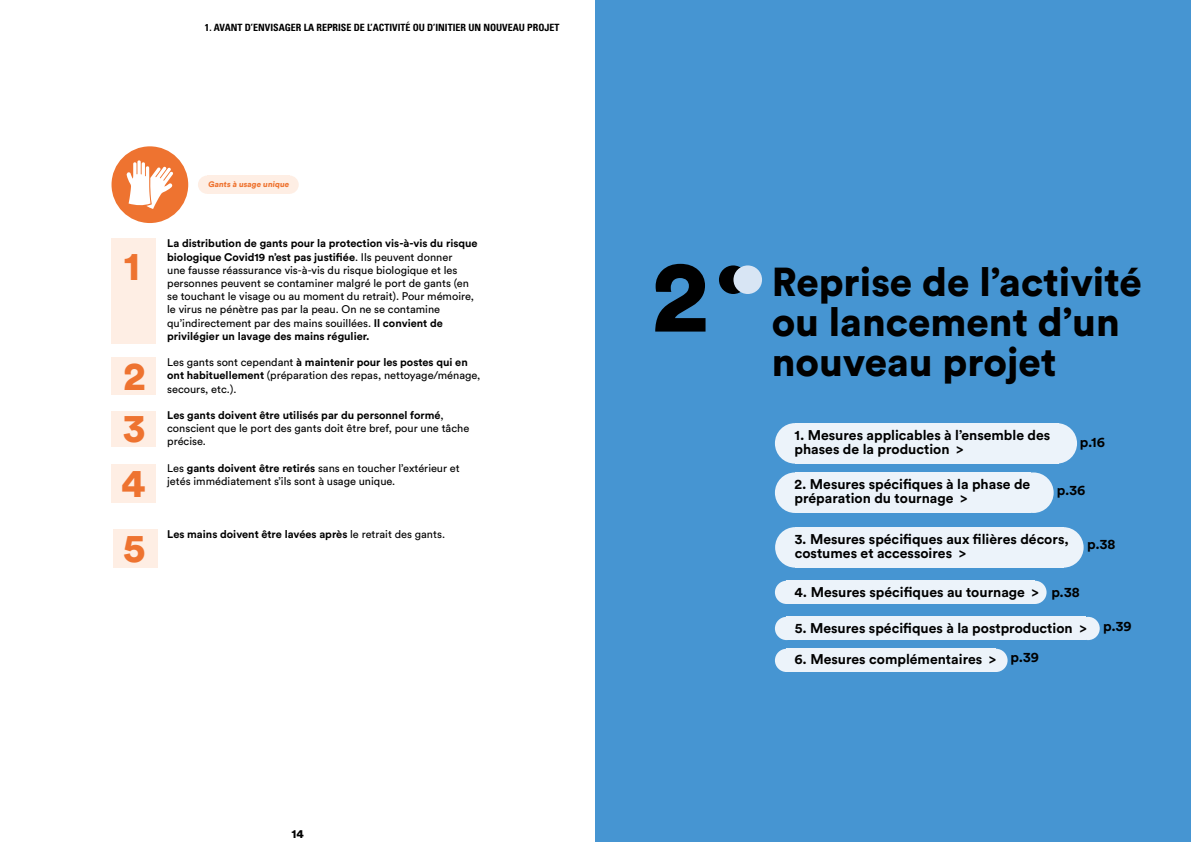
<style>
.page{position:relative;width:1191px;height:842px;background:#fff}
.page>*{position:absolute;margin:0;border:0;box-sizing:border-box;transform-origin:0 0}
.t1{font:900 102px "Circular Std";color:#000}
.t2{font:900 40px/40px "Circular Std";color:#000}
.t3{font:900 40px/51.4px "Circular Std";color:#ee7330}
.t4{font:700 14px/14px "Circular Std";color:#000}
.t5{font:900 12px "Circular Std";color:#000}
.t6{font:11px/13.2px "Circular Std";color:#000}
.t7{font:700 11px "Circular Std";color:#000}
.t8{font:700 condensed 10px "Univers LT Std";color:#000}
.t9{font:900 8px "Circular Std";color:#ee7330}
.s1{font-weight:700}
.s2{font-weight:400}
</style>
<div class="page">
<div style="left:595px;top:0;width:596px;height:842px;background:#4695d2"></div>
<div style="left:719px;top:265px;width:28px;height:29px;background:#000;border-radius:50%"></div>
<div style="left:733px;top:265px;width:29px;height:29px;background:#d8e5f4;border-radius:50%"></div>
<div style="left:786px;top:581px;width:249px;height:23px;background:#ecf3fa"></div>
<div style="left:795px;top:423px;width:263px;height:41px;background:#ecf3fa"></div>
<div style="left:775px;top:649px;width:23px;height:23px;background:#ecf3fa;border-radius:50%"></div>
<div style="left:984px;top:649px;width:23px;height:23px;background:#ecf3fa;border-radius:50%"></div>
<div style="left:786px;top:649px;width:210px;height:23px;background:#ecf3fa"></div>
<div style="left:775px;top:617px;width:23px;height:23px;background:#ecf3fa;border-radius:50%"></div>
<div style="left:1076px;top:617px;width:23px;height:23px;background:#ecf3fa;border-radius:50%"></div>
<div style="left:786px;top:617px;width:300px;height:23px;background:#ecf3fa"></div>
<div style="left:775px;top:581px;width:23px;height:23px;background:#ecf3fa;border-radius:50%"></div>
<div style="left:1023px;top:581px;width:23px;height:23px;background:#ecf3fa;border-radius:50%"></div>
<div style="left:775px;top:423px;width:40px;height:41px;background:#ecf3fa;border-radius:50%"></div>
<div style="left:1036px;top:423px;width:41px;height:41px;background:#ecf3fa;border-radius:50%"></div>
<div style="left:775px;top:472px;width:40px;height:41px;background:#ecf3fa;border-radius:50%"></div>
<div style="left:1013px;top:472px;width:40px;height:41px;background:#ecf3fa;border-radius:50%"></div>
<div style="left:795px;top:472px;width:235px;height:41px;background:#ecf3fa"></div>
<div style="left:775px;top:527px;width:40px;height:41px;background:#ecf3fa;border-radius:50%"></div>
<div style="left:1043px;top:527px;width:40px;height:41px;background:#ecf3fa;border-radius:50%"></div>
<div style="left:795px;top:527px;width:268px;height:41px;background:#ecf3fa"></div>
<div style="left:111px;top:146px;width:77px;height:77px;background:#ee7330;border-radius:50%"></div>
<svg style="left:126px;top:160px;width:47px;height:49px"></svg>
<div style="left:280px;top:176px;width:19px;height:18px;background:#feeee4;border-radius:50%"></div>
<div style="left:198px;top:176px;width:18px;height:18px;background:#feeee4;border-radius:50%"></div>
<div style="left:207px;top:176px;width:82px;height:18px;background:#feeee4"></div>
<div style="left:112px;top:238px;width:44px;height:106px;background:#feeee4"></div>
<div style="left:112px;top:358px;width:44px;height:37px;background:#feeee4"></div>
<div style="left:112px;top:411px;width:44px;height:35px;background:#feeee4"></div>
<div style="left:112px;top:464px;width:44px;height:39px;background:#feeee4"></div>
<div style="left:113px;top:529px;width:45px;height:39px;background:#feeee4"></div>
<p class="t8" style="left:205px;top:21px;width:356px">1. AVANT D’ENVISAGER LA REPRISE DE L’ACTIVITÉ OU D’INITIER UN NOUVEAU PROJET</p>
<h2 class="t3" style="left:124px;top:240px;width:18px">1</h2>
<h2 class="t3" style="left:124px;top:349px;width:24px">2<br>3</h2>
<h2 class="t3" style="left:121px;top:449px;width:26px;line-height:65.1px">4<br>5</h2>
<p class="t9" style="left:208px;top:178px;width:83px">Gants à usage unique</p>
<p class="t6" style="left:167px;top:237px;width:312px"><span class="s1">La distribution de gants pour la protection vis-à-vis du risque biologique Covid19 n’est pas justifiée</span>. Ils peuvent donner<br>une fausse réassurance vis-à-vis du risque biologique et les personnes peuvent se contaminer malgré le port de gants (en se touchant le visage ou au moment du retrait). Pour mémoire, le virus ne pénètre pas par la peau. On ne se contamine qu’indirectement par des mains souillées. <span class="s1">Il convient de privilégier un lavage des mains régulier.</span></p>
<p class="t6" style="left:167px;top:356px;width:315px">Les gants sont cependant <span class="s1">à maintenir pour les postes qui en ont habituellement</span> (préparation des repas, nettoyage/ménage, secours, etc.).</p>
<p class="t6" style="left:167px;top:408px;width:304px"><span class="s1">Les gants doivent être utilisés par du personnel formé</span>, conscient que le port des gants doit être bref, pour une tâche précise.</p>
<p class="t6" style="left:167px;top:461px;width:294px">Les <span class="s1">gants doivent être retirés</span> sans en toucher l’extérieur et jetés immédiatement s’ils sont à usage unique.</p>
<p class="t7" style="left:167px;top:527px;width:279px">Les mains doivent être lavées après <span class="s2">le retrait des gants.</span></p>
<p class="t5" style="left:291px;top:825px;width:14px">14</p>
<h1 class="t1" style="left:652px;top:228px;width:58px">2</h1>
<h2 class="t2" style="left:771px;top:261px;width:372px">Reprise de l’activité ou lancement d’un nouveau projet</h2>
<p class="t4" style="left:794px;top:428px;width:257px">1. Mesures applicables à l’ensemble des phases de la production &gt;</p>
<p class="t4" style="left:1079px;top:435px;width:27px">p.16</p>
<p class="t4" style="left:794px;top:477px;width:237px">2. Mesures spécifiques à la phase de préparation du tournage &gt;</p>
<p class="t4" style="left:1056px;top:482px;width:30px">p.36</p>
<p class="t4" style="left:794px;top:532px;width:276px">3. Mesures spécifiques aux filières décors, costumes et accessoires &gt;</p>
<p class="t4" style="left:1087px;top:537px;width:30px">p.38</p>
<p class="t4" style="left:794px;top:584px;width:286px">4. Mesures spécifiques au tournage &gt; p.38</p>
<p class="t4" style="left:794px;top:621px;width:338px">5. Mesures spécifiques à la postproduction &gt; p.39</p>
<p class="t4" style="left:794px;top:652px;width:246px">6. Mesures complémentaires &gt; p.39</p>
</div>
